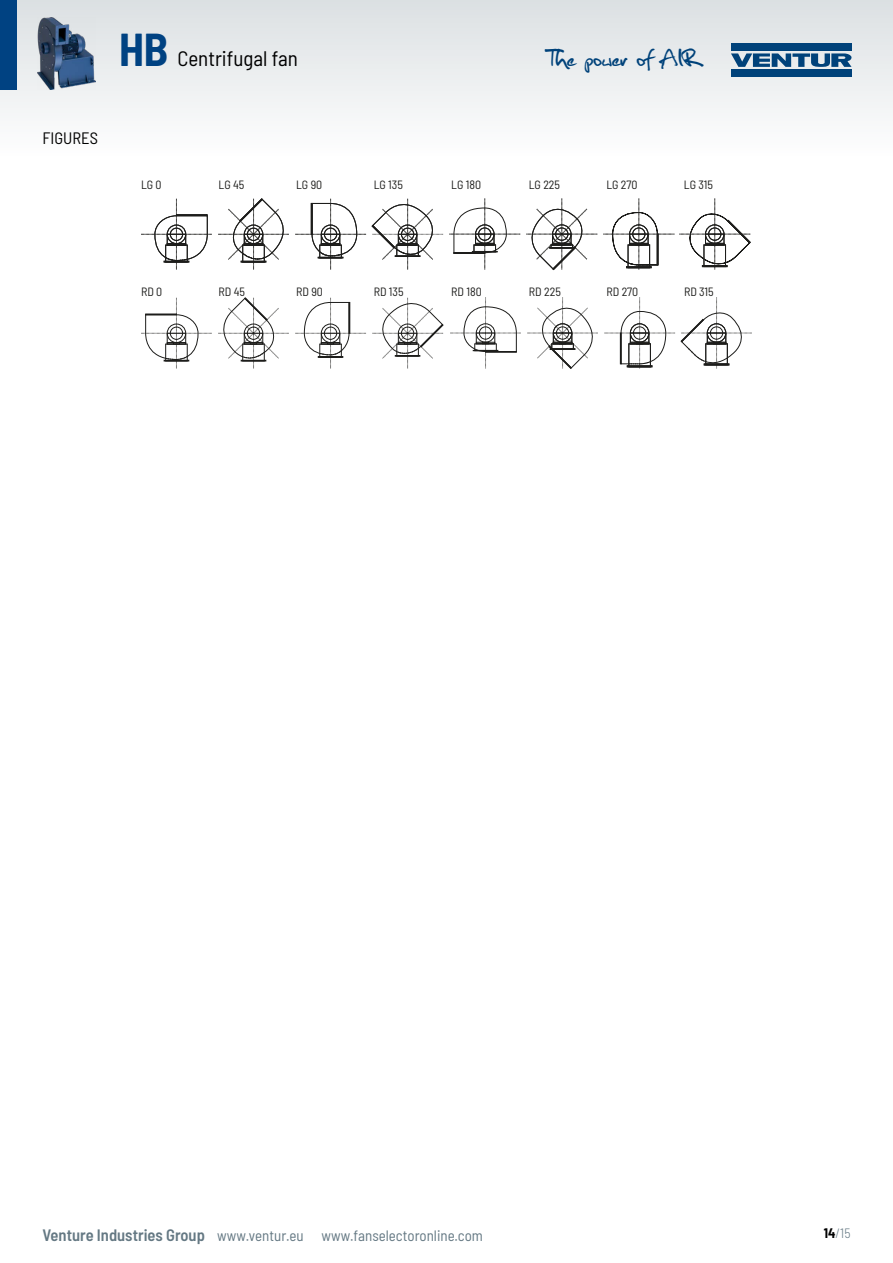
<style>
.page{position:relative;width:893px;height:1263px;background:#fff}
.page>*{position:absolute;margin:0;border:0;box-sizing:border-box;transform-origin:0 0}
.t1{font:32.4px "Christopherhand";color:#00427a}
.t2{font:semi-condensed 21px "Barlow";color:#000}
.t3{font:semi-condensed 16.5px "Barlow";color:#000}
.t4{font:semi-condensed 15px "Barlow";color:#647883}
.t5{font:300 semi-condensed 13.5px "Barlow";color:#647883}
.t6{font:semi-condensed 12px "Barlow";color:#1d1d1b}
.s1{font-weight:700;font-size:45px;color:#004282}
.s2{font-weight:600;font-size:16.5px}
.s3{font-weight:700;color:#000}
</style>
<div class="page">
<div style="left:0;top:0;width:893px;height:157px;background:linear-gradient(to bottom,#dbe0e2,#fefefe)"></div>
<div style="left:0;top:0;width:17px;height:89px;background:#004282"></div>
<img style="left:38px;top:17px;width:57px;height:72px">
<svg style="left:731px;top:53px;width:120px;height:14px;background:#5782a5"></svg>
<div style="left:731px;top:69px;width:120px;height:8px;background:#00427a"></div>
<div style="left:731px;top:43px;width:120px;height:8px;background:#00427a"></div>
<svg style="left:141px;top:297px;width:303px;height:72px"></svg>
<svg style="left:450px;top:297px;width:302px;height:72px"></svg>
<div style="left:553px;top:323px;width:19px;height:20px;border:1px solid #1d1d1b;border-radius:50%"></div>
<svg style="left:141px;top:198px;width:610px;height:73px"></svg>
<h3 class="t3" style="left:43px;top:126px;width:57px">FIGURES</h3>
<h2 class="t2" style="left:119px;top:44px;width:180px"><span class="s1">HB</span> Centrifugal fan</h2>
<h1 class="t1" style="left:550px;top:44px;width:153px">The power of AIR</h1>
<p class="t6" style="left:141px;top:176px;width:22px">LG 0</p>
<p class="t6" style="left:219px;top:176px;width:27px">LG 45</p>
<p class="t6" style="left:296px;top:176px;width:28px">LG 90</p>
<p class="t6" style="left:374px;top:176px;width:31px">LG 135</p>
<p class="t6" style="left:451px;top:176px;width:31px">LG 180</p>
<p class="t6" style="left:529px;top:176px;width:33px">LG 225</p>
<p class="t6" style="left:606px;top:176px;width:33px">LG 270</p>
<p class="t6" style="left:684px;top:176px;width:30px">LG 315</p>
<p class="t6" style="left:141px;top:283px;width:23px">RD 0</p>
<p class="t6" style="left:219px;top:283px;width:28px">RD 45</p>
<p class="t6" style="left:296px;top:283px;width:28px">RD 90</p>
<p class="t6" style="left:374px;top:283px;width:31px">RD 135</p>
<p class="t6" style="left:451px;top:283px;width:32px">RD 180</p>
<p class="t6" style="left:529px;top:283px;width:34px">RD 225</p>
<p class="t6" style="left:606px;top:283px;width:33px">RD 270</p>
<p class="t6" style="left:684px;top:283px;width:31px">RD 315</p>
<p class="t4" style="left:43px;top:1225px;width:442px"><span class="s2">Venture Industries Group</span> www.ventur.eu www.fanselectoronline.com</p>
<p class="t5" style="left:824px;top:1224px;width:28px"><span class="s3">14</span>/15</p>
</div>
